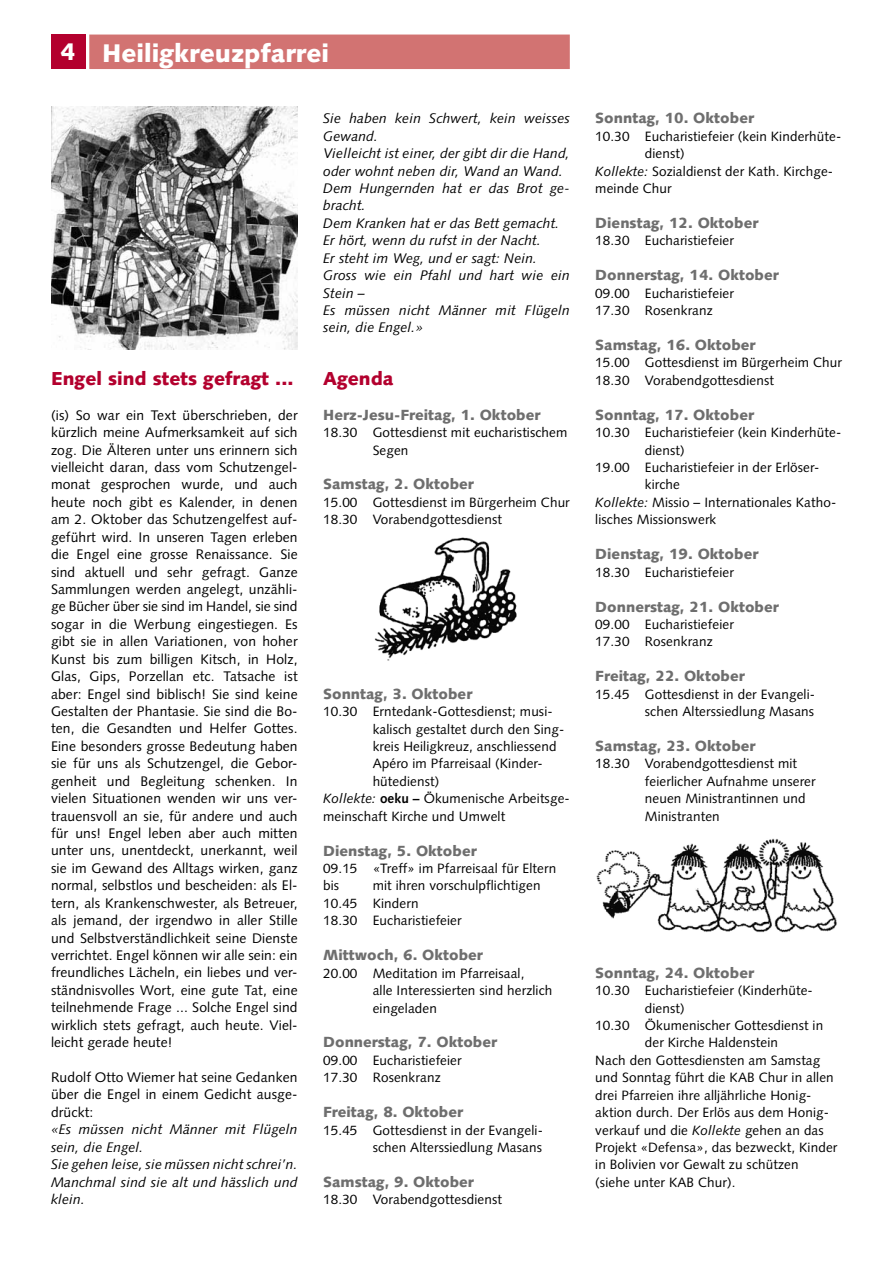
<style>
.page{position:relative;width:893px;height:1263px;background:#fff}
.page>*{position:absolute;margin:0;border:0;box-sizing:border-box;transform-origin:0 0}
.t1{font:900 25.5px "Syntax";color:#fff}
.t2{font:900 18.75px "Syntax";color:#b3002e}
.t3{font:900 14.7px "Syntax";color:#6e6e6e}
.t4{font:13.8px/17.4px "Syntax";letter-spacing:.01em;color:#000;text-align:justify}
.t5{font:italic 13.8px/17.4px "Syntax";letter-spacing:.01em;color:#000}
.t6{font:13.5px/17.4px "Syntax";letter-spacing:.01em;color:#000}
.s1{font-size:24px}
.s2{font-style:italic}
.s3{font-weight:700}
</style>
<div class="page">
<div style="left:51px;top:35px;width:34px;height:34px;background:#b3002e"></div>
<div style="left:89px;top:35px;width:481px;height:34px;background:#d27372"></div>
<img style="left:374px;top:537px;width:143px;height:124px">
<img style="left:596px;top:839px;width:241px;height:94px">
<img style="left:51px;top:106px;width:247px;height:244px">
<h1 class="t1" style="left:60px;top:38px;width:270px"><span class="s1">4</span> Heiligkreuzpfarrei</h1>
<h2 class="t2" style="left:51px;top:367px;width:244px">Engel sind stets gefragt ...</h2>
<p class="t4" style="left:51px;top:406px;width:248px">(is) So war ein Text überschrieben, der kürzlich meine Aufmerksamkeit auf sich zog. Die Älteren unter uns erinnern sich vielleicht daran, dass vom Schutzengel&shy;monat gesprochen wurde, und auch heute noch gibt es Kalender, in denen am 2. Oktober das Schutzengelfest auf&shy;geführt wird. In unseren Tagen erleben die Engel eine grosse Renaissance. Sie sind aktuell und sehr gefragt. Ganze Sammlungen werden angelegt, unzähli&shy;ge Bücher über sie sind im Handel, sie sind sogar in die Werbung eingestiegen. Es gibt sie in allen Variationen, von hoher Kunst bis zum billigen Kitsch, in Holz, Glas, Gips, Porzellan etc. Tatsache ist aber: Engel sind biblisch! Sie sind keine Gestalten der Phantasie. Sie sind die Bo&shy;ten, die Gesandten und Helfer Gottes.<br>Eine besonders grosse Bedeutung haben sie für uns als Schutzengel, die Gebor&shy;genheit und Begleitung schenken. In vielen Situationen wenden wir uns ver&shy;trauensvoll an sie, für andere und auch für uns! Engel leben aber auch mitten unter uns, unentdeckt, unerkannt, weil sie im Gewand des Alltags wirken, ganz normal, selbstlos und bescheiden: als El&shy;tern, als Krankenschwester, als Betreuer, als jemand, der irgendwo in aller Stille und Selbstverständlichkeit seine Dienste verrichtet. Engel können wir alle sein: ein freundliches Lächeln, ein liebes und ver&shy;ständnisvolles Wort, eine gute Tat, eine teilnehmende Frage ... Solche Engel sind wirklich stets gefragt, auch heute. Viel&shy;leicht gerade heute!</p>
<p class="t4" style="left:51px;top:1068px;width:248px">Rudolf Otto Wiemer hat seine Gedanken über die Engel in einem Gedicht ausge&shy;drückt:</p>
<p class="t5" style="left:51px;top:1121px;width:248px">«Es müssen nicht Männer mit Flügeln sein, die Engel.<br>Sie gehen leise, sie müssen nicht schrei’n.<br>Manchmal sind sie alt und hässlich und klein.</p>
<p class="t5" style="left:323px;top:110px;width:248px">Sie haben kein Schwert, kein weisses<br>Gewand.<br>Vielleicht ist einer, der gibt dir die Hand, oder wohnt neben dir, Wand an Wand.<br>Dem Hungernden hat er das Brot ge&shy;bracht.<br>Dem Kranken hat er das Bett gemacht.<br>Er hört, wenn du rufst in der Nacht.<br>Er steht im Weg, und er sagt: Nein.<br>Gross wie ein Pfahl und hart wie ein<br>Stein –<br>Es müssen nicht Männer mit Flügeln sein, die Engel.»</p>
<h2 class="t2" style="left:323px;top:367px;width:72px">Agenda</h2>
<p class="t3" style="left:323px;top:406px;width:219px">Herz-Jesu-Freitag, 1. Oktober</p>
<p class="t6" style="left:373px;top:424px;width:196px;text-indent:-50px">18.30 Gottesdienst mit eucharistischem<br>Segen</p>
<p class="t3" style="left:323px;top:476px;width:152px">Samstag, 2. Oktober</p>
<p class="t6" style="left:323px;top:494px;width:248px">15.00 Gottesdienst im Bürgerheim Chur<br>18.30 Vorabendgottesdienst</p>
<p class="t3" style="left:323px;top:685px;width:151px">Sonntag, 3. Oktober</p>
<p class="t6" style="left:323px;top:703px;width:231px">10.30 Erntedank-Gottesdienst; musi-</p>
<p class="t6" style="left:373px;top:720px;width:193px">kalisch gestaltet durch den Sing-</p>
<p class="t6" style="left:373px;top:738px;width:185px">kreis Heiligkreuz, anschliessend</p>
<p class="t6" style="left:373px;top:755px;width:172px">Apéro im Pfarreisaal (Kinder-</p>
<p class="t6" style="left:373px;top:772px;width:68px">hütedienst)</p>
<p class="t6" style="left:323px;top:790px;width:248px"><span class="s2">Kollekte:</span> <span class="s3">oeku –</span> Ökumenische Arbeitsge-</p>
<p class="t6" style="left:323px;top:807px;width:184px">meinschaft Kirche und Umwelt</p>
<p class="t3" style="left:323px;top:842px;width:155px">Dienstag, 5. Oktober</p>
<p class="t6" style="left:323px;top:860px;width:235px">09.15 «Treff» im Pfarreisaal für Eltern bis</p>
<p class="t6" style="left:323px;top:877px;width:219px;text-indent:50px">mit ihren vorschulpflichtigen<br>10.45 Kindern<br>18.30 Eucharistiefeier</p>
<p class="t3" style="left:323px;top:946px;width:161px">Mittwoch, 6. Oktober</p>
<p class="t6" style="left:373px;top:964px;width:181px;text-indent:-50px">20.00 Meditation im Pfarreisaal,<br>alle Interessierten sind herzlich eingeladen</p>
<p class="t3" style="left:323px;top:1033px;width:175px">Donnerstag, 7. Oktober</p>
<p class="t6" style="left:323px;top:1051px;width:140px">09.00 Eucharistiefeier<br>17.30 Rosenkranz</p>
<p class="t3" style="left:323px;top:1103px;width:141px">Freitag, 8. Oktober</p>
<p class="t6" style="left:323px;top:1121px;width:221px;text-align:right">15.45 Gottesdienst in der Evangeli&shy;schen Alterssiedlung Masans</p>
<p class="t3" style="left:323px;top:1173px;width:152px">Samstag, 9. Oktober</p>
<p class="t6" style="left:323px;top:1191px;width:180px">18.30 Vorabendgottesdienst</p>
<p class="t3" style="left:595px;top:110px;width:160px">Sonntag, 10. Oktober</p>
<p class="t6" style="left:595px;top:127px;width:247px">10.30 Eucharistiefeier (kein Kinderhüte-</p>
<p class="t6" style="left:645px;top:145px;width:41px">dienst)</p>
<p class="t6" style="left:595px;top:162px;width:239px"><span class="s2">Kollekte:</span> Sozialdienst der Kath. Kirchge-</p>
<p class="t6" style="left:595px;top:180px;width:78px">meinde Chur</p>
<p class="t3" style="left:595px;top:214px;width:165px">Dienstag, 12. Oktober</p>
<p class="t6" style="left:595px;top:232px;width:140px">18.30 Eucharistiefeier</p>
<p class="t3" style="left:595px;top:266px;width:185px">Donnerstag, 14. Oktober</p>
<p class="t6" style="left:595px;top:284px;width:140px">09.00 Eucharistiefeier<br>17.30 Rosenkranz</p>
<p class="t3" style="left:595px;top:336px;width:162px">Samstag, 16. Oktober</p>
<p class="t6" style="left:595px;top:354px;width:248px">15.00 Gottesdienst im Bürgerheim Chur<br>18.30 Vorabendgottesdienst</p>
<p class="t3" style="left:595px;top:406px;width:160px">Sonntag, 17. Oktober</p>
<p class="t6" style="left:595px;top:424px;width:247px">10.30 Eucharistiefeier (kein Kinderhüte-</p>
<p class="t6" style="left:645px;top:441px;width:41px">dienst)</p>
<p class="t6" style="left:595px;top:459px;width:225px">19.00 Eucharistiefeier in der Erlöser-</p>
<p class="t6" style="left:645px;top:476px;width:37px">kirche</p>
<p class="t6" style="left:595px;top:493px;width:242px"><span class="s2">Kollekte:</span> Missio – Internationales Katho-</p>
<p class="t6" style="left:595px;top:511px;width:123px">lisches Missionswerk</p>
<p class="t3" style="left:595px;top:545px;width:165px">Dienstag, 19. Oktober</p>
<p class="t6" style="left:595px;top:563px;width:140px">18.30 Eucharistiefeier</p>
<p class="t3" style="left:595px;top:598px;width:185px">Donnerstag, 21. Oktober</p>
<p class="t6" style="left:595px;top:616px;width:140px">09.00 Eucharistiefeier<br>17.30 Rosenkranz</p>
<p class="t3" style="left:595px;top:667px;width:151px">Freitag, 22. Oktober</p>
<p class="t6" style="left:595px;top:685px;width:221px;text-align:right">15.45 Gottesdienst in der Evangeli&shy;schen Alterssiedlung Masans</p>
<p class="t3" style="left:595px;top:737px;width:162px">Samstag, 23. Oktober</p>
<p class="t6" style="left:645px;top:755px;width:172px;text-indent:-50px">18.30 Vorabendgottesdienst mit feierlicher Aufnahme unserer neuen Ministrantinnen und<br>Ministranten</p>
<p class="t3" style="left:595px;top:964px;width:160px">Sonntag, 24. Oktober</p>
<p class="t6" style="left:595px;top:982px;width:219px">10.30 Eucharistiefeier (Kinderhüte-</p>
<p class="t6" style="left:645px;top:999px;width:41px">dienst)</p>
<p class="t6" style="left:595px;top:1016px;width:229px">10.30 Ökumenischer Gottesdienst in</p>
<p class="t6" style="left:645px;top:1034px;width:135px">der Kirche Haldenstein</p>
<p class="t6" style="left:595px;top:1051px;width:227px">Nach den Gottesdiensten am Samstag</p>
<p class="t6" style="left:595px;top:1069px;width:240px">und Sonntag führt die KAB Chur in allen</p>
<p class="t6" style="left:595px;top:1086px;width:218px">drei Pfarreien ihre alljährliche Honig-</p>
<p class="t6" style="left:595px;top:1104px;width:235px">aktion durch. Der Erlös aus dem Honig-</p>
<p class="t6" style="left:595px;top:1121px;width:230px">verkauf und die <span class="s2">Kollekte</span> gehen an das</p>
<p class="t6" style="left:595px;top:1138px;width:244px">Projekt «Defensa», das bezweckt, Kinder</p>
<p class="t6" style="left:595px;top:1156px;width:205px">in Bolivien vor Gewalt zu schützen</p>
<p class="t6" style="left:595px;top:1173px;width:142px">(siehe unter KAB Chur).</p>
</div>
